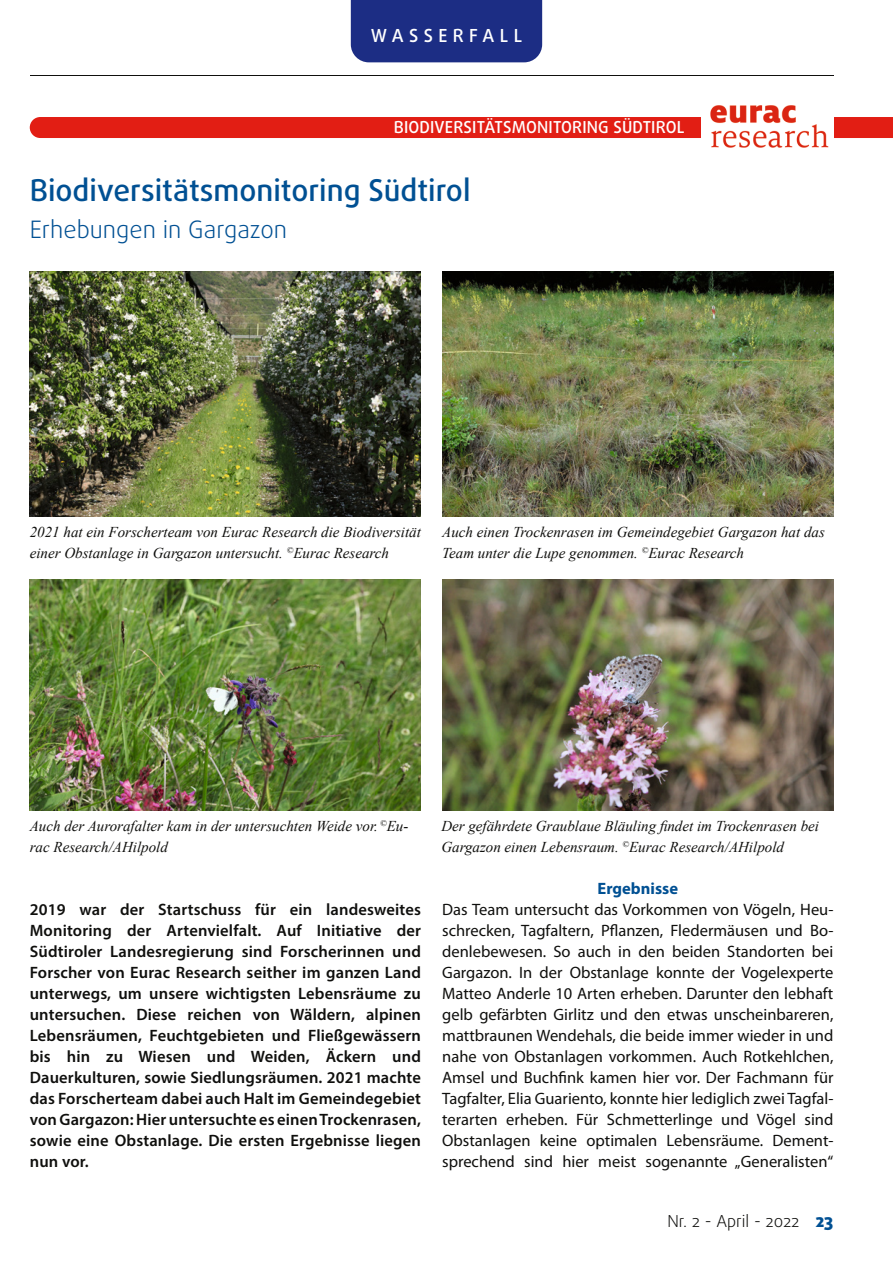
<style>
.page{position:relative;width:893px;height:1263px;background:#fff}
.page>*{position:absolute;margin:0;border:0;box-sizing:border-box;transform-origin:0 0}
.t1{font:500 30px "Daxline Pro";color:#005093}
.t2{font:300 24px "Daxline Pro";color:#005093}
.t3{font:500 18px "Daxline Pro";letter-spacing:.3em;color:#fff}
.t4{font:16.5px/21px "Myriad Pro";color:#0f0f0d;text-align:justify}
.t5{font:600 16.5px/21px "Myriad Pro";letter-spacing:.01em;color:#0f0f0d;text-align:justify}
.t6{font:500 16.5px "Daxline Pro";letter-spacing:.01em;color:#fff}
.t7{font:300 16.5px "Daxline Pro";color:#0f0f0d}
.t8{font:700 16.5px "Myriad Pro";color:#005093}
.t9{font:italic 15px/21px "Times New Roman";color:#0f0f0d}
.s1{font-weight:800;font-size:18px;color:#005093}
</style>
<div class="page">
<hr style="left:30px;top:75px;width:803px;height:1px;background:#0f0f0d">
<div style="left:351px;top:0;width:191px;height:62px;background:#1c2d84"></div>
<img style="left:30px;top:579px;width:391px;height:231px">
<img style="left:442px;top:579px;width:391px;height:231px">
<img style="left:30px;top:272px;width:391px;height:244px">
<img style="left:442px;top:272px;width:391px;height:244px">
<div style="left:30px;top:117px;width:863px;height:21px;background:#e21e14"></div>
<img style="left:702px;top:105px;width:131px;height:43px">
<p class="t3" style="left:371px;top:24px;width:153px">WASSERFALL</p>
<p class="t6" style="left:394px;top:117px;width:292px">BIODIVERSITÄTSMONITORING SÜDTIROL</p>
<h1 class="t1" style="left:30px;top:170px;width:442px">Biodiversitätsmonitoring Südtirol</h1>
<h2 class="t2" style="left:30px;top:214px;width:259px">Erhebungen in Gargazon</h2>
<p class="t9" style="left:30px;top:521px;width:393px">2021 hat ein Forscherteam von Eurac Research die Biodiversität einer Obstanlage in Gargazon untersucht. <sup>©</sup>Eurac Research</p>
<p class="t9" style="left:442px;top:521px;width:384px">Auch einen Trockenrasen im Gemeindegebiet Gargazon hat das<br>Team unter die Lupe genommen. <sup>©</sup>Eurac Research</p>
<p class="t9" style="left:30px;top:815px;width:380px">Auch der Aurorafalter kam in der untersuchten Weide vor. <sup>©</sup>Eu&shy;rac Research/AHilpold</p>
<p class="t5" style="left:30px;top:899px;width:393px">2019 war der Startschuss für ein landesweites Monitoring der Artenvielfalt. Auf Initiative der Südtiroler Landesregierung sind Forscherinnen und Forscher von Eurac Research seither im ganzen Land unterwegs, um unsere wichtigsten Lebensräume zu untersuchen. Diese reichen von Wäldern, alpinen Lebensräumen, Feuchtgebieten und Fließgewässern bis hin zu Wiesen und Weiden, Äckern und Dauerkulturen, sowie Siedlungsräumen. 2021 machte das Forscherteam dabei auch Halt im Gemeindegebiet von Gargazon: Hier untersuchte es einen Trockenrasen, sowie eine Obstanlage. Die ersten Ergebnisse liegen nun vor.</p>
<p class="t9" style="left:441px;top:815px;width:379px">Der gefährdete Graublaue Bläuling findet im Trockenrasen bei<br>Gargazon einen Lebensraum. <sup>©</sup>Eurac Research/AHilpold</p>
<p class="t8" style="left:598px;top:879px;width:82px">Ergebnisse</p>
<p class="t4" style="left:442px;top:899px;width:393px">Das Team untersucht das Vorkommen von Vögeln, Heu&shy;schrecken, Tagfaltern, Pflanzen, Fledermäusen und Bo&shy;denlebewesen. So auch in den beiden Standorten bei Gargazon. In der Obstanlage konnte der Vogelexperte Matteo Anderle 10 Arten erheben. Darunter den lebhaft gelb gefärbten Girlitz und den etwas unscheinbareren, mattbraunen Wendehals, die beide immer wieder in und nahe von Obstanlagen vorkommen. Auch Rotkehlchen, Amsel und Buchfink kamen hier vor. Der Fachmann für Tagfalter, Elia Guariento, konnte hier lediglich zwei Tagfal&shy;terarten erheben. Für Schmetterlinge und Vögel sind Obstanlagen keine optimalen Lebensräume. Dement&shy;sprechend sind hier meist sogenannte „Generalisten“</p>
<p class="t7" style="left:667px;top:1210px;width:167px">Nr. 2 - April - 2022 <span class="s1">23</span></p>
</div>
